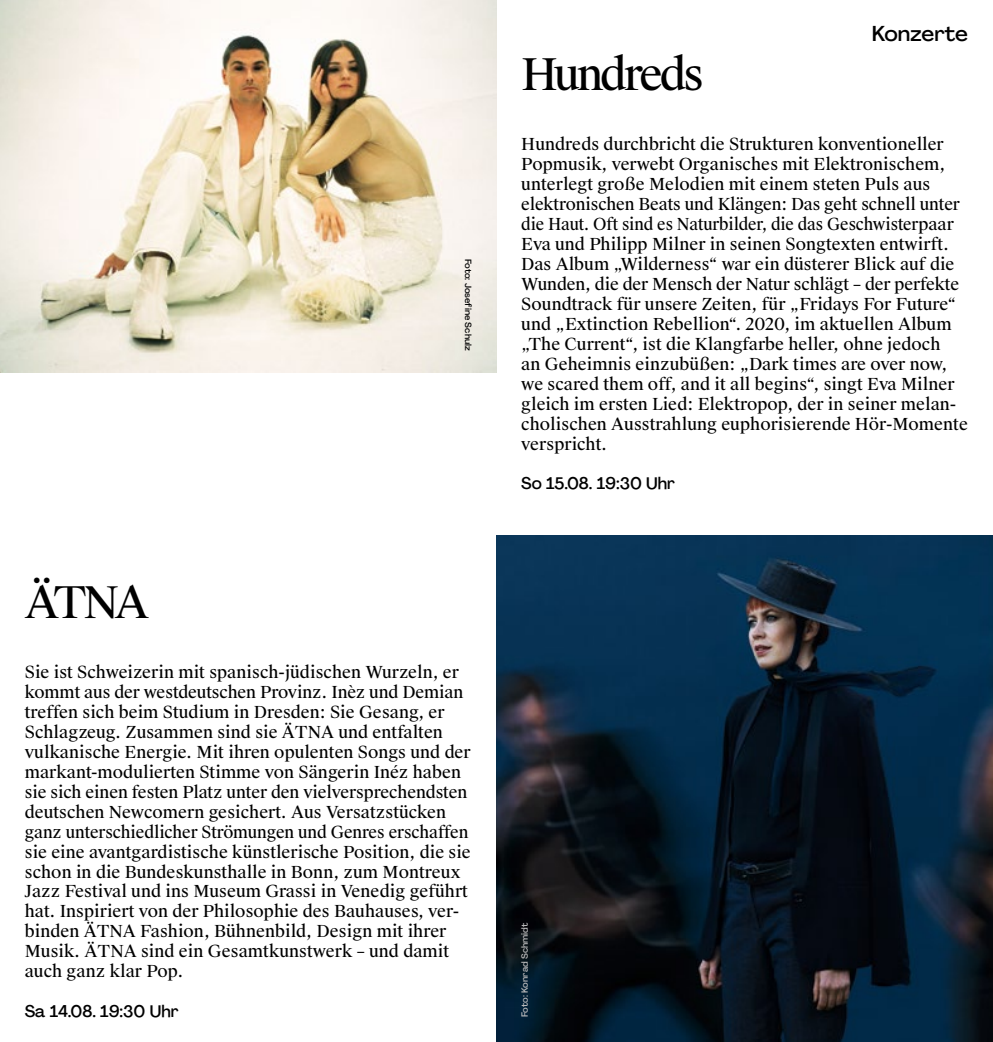
<style>
.page{position:relative;width:993px;height:1042px;background:#fff}
.page>*{position:absolute;margin:0;border:0;box-sizing:border-box;transform-origin:0 0}
.t1{font:43.75px "Suisse Works";letter-spacing:-.075em;color:#000}
.t2{font:500 21px "Agrandir";color:#000;scale:1.05 1}
.t3{font:16.62px/19.9px "Suisse Works";color:#000}
.t4{font:500 16.62px "Agrandir";color:#000}
.t5{font:500 8.75px "Agrandir";color:#000;scale:1.05 1}
.t6{font:500 8.75px "Agrandir";color:#bababb;scale:1.05 1}
</style>
<div class="page">
<img style="left:0;top:0;width:496px;height:373px">
<img style="left:496px;top:536px;width:496px;height:506px">
<h1 class="t1" style="left:25px;top:575px;width:126px">ÄTNA</h1>
<p class="t5" style="left:473px;top:258px;width:89px;rotate:90deg">Foto: Josefine Schulz</p>
<p class="t3" style="left:25px;top:662px;width:447px">Sie ist Schweizerin mit spanisch-jüdischen Wurzeln, er kommt aus der westdeutschen Provinz. Inèz und Demian treffen sich beim Studium in Dresden: Sie Gesang, er Schlagzeug. Zusammen sind sie ÄTNA und entfalten vulkanische Energie. Mit ihren opulenten Songs und der markant-modulierten Stimme von Sängerin Inéz haben sie sich einen festen Platz unter den vielversprechendsten deutschen Newcomern gesichert. Aus Versatzstücken ganz unterschiedlicher Strömungen und Genres erschaffen sie eine avantgardistische künstlerische Position, die sie schon in die Bundeskunsthalle in Bonn, zum Montreux Jazz Festival und ins Museum Grassi in Venedig geführt hat. Inspiriert von der Philosophie des Bauhauses, ver&shy;binden ÄTNA Fashion, Bühnenbild, Design mit ihrer Musik. ÄTNA sind ein Gesamtkunstwerk – und damit auch ganz klar Pop.</p>
<p class="t4" style="left:25px;top:1001px;width:155px">Sa 14.08. 19:30 Uhr</p>
<h1 class="t1" style="left:521px;top:48px;width:184px">Hundreds</h1>
<p class="t2" style="left:871px;top:20px;width:93px">Konzerte</p>
<p class="t3" style="left:521px;top:135px;width:448px">Hundreds durchbricht die Strukturen konventioneller Popmusik, verwebt Organisches mit Elektronischem, unterlegt große Melodien mit einem steten Puls aus elektronischen Beats und Klängen: Das geht schnell unter die Haut. Oft sind es Naturbilder, die das Geschwisterpaar Eva und Philipp Milner in seinen Songtexten entwirft.<br>Das Album „Wilderness“ war ein düsterer Blick auf die Wunden, die der Mensch der Natur schlägt – der perfekte Soundtrack für unsere Zeiten, für „Fridays For Future“ und „Extinction Rebellion“. 2020, im aktuellen Album „The Current“, ist die Klangfarbe heller, ohne jedoch<br>an Geheimnis einzubüßen: „Dark times are over now, we scared them off, and it all begins“, singt Eva Milner gleich im ersten Lied: Elektropop, der in seiner melan&shy;cholischen Ausstrahlung euphorisierende Hör-Momente verspricht.</p>
<p class="t4" style="left:521px;top:473px;width:155px">So 15.08. 19:30 Uhr</p>
<p class="t6" style="left:519px;top:1017px;width:91px;rotate:-90deg">Foto: Konrad Schmidt</p>
</div>
